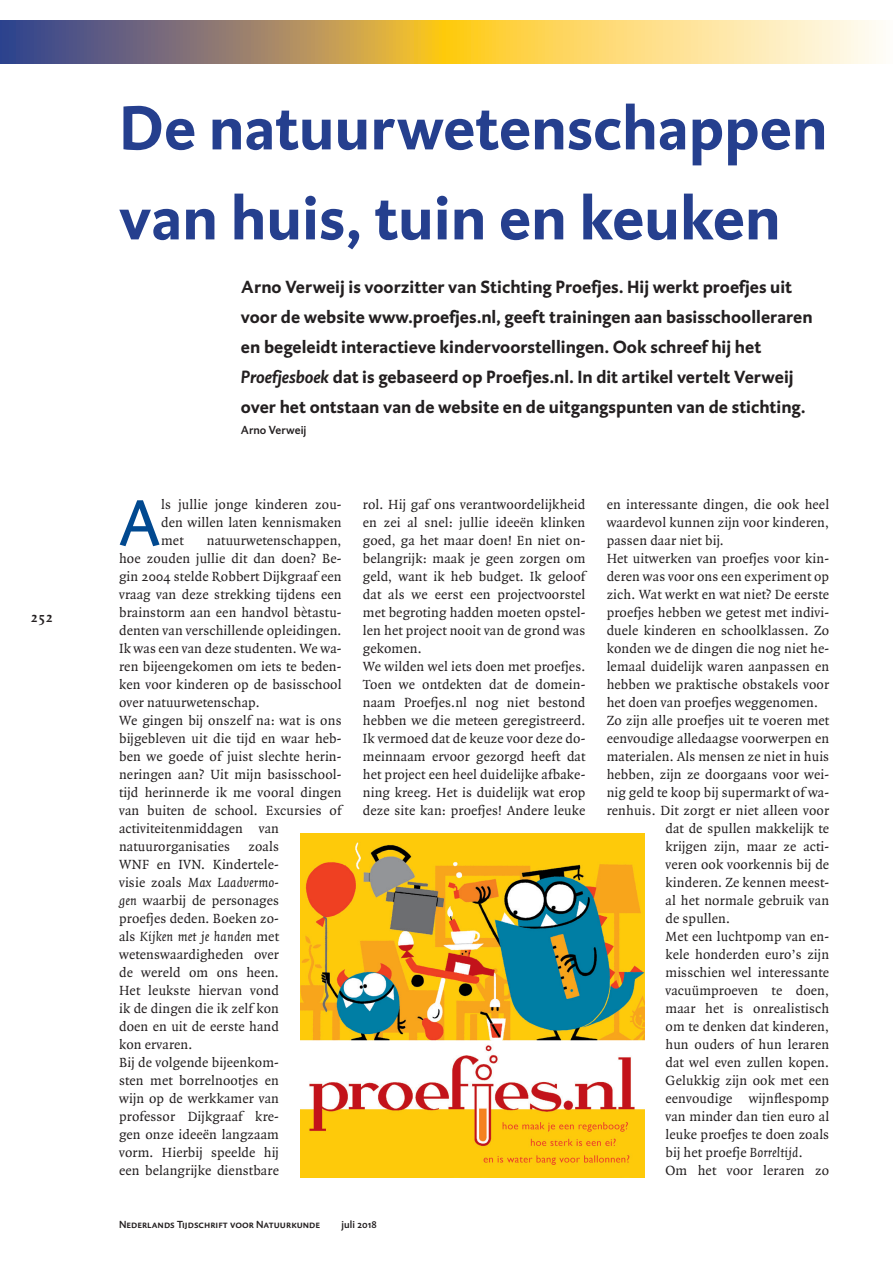
<style>
.page{position:relative;width:893px;height:1263px;background:#fff}
.page>*{position:absolute;margin:0;border:0;box-sizing:border-box;transform-origin:0 0}
.Basis_Tekst{font:66.6px "DTL Caspari ST";color:#014990}
.Kop_Verhaal{font:700 63px/90px "DTL Caspari ST";color:#253f8e}
.Inleiding_Tekst{font:700 18px/30px "DTL Caspari ST";color:#231f20}
.t1{font:italic 700 15px "Quadraat";color:#231f20}
.Basis_Tekst-2{font:14.25px/18px "Quadraat";letter-spacing:.01em;color:#231f20;text-align:justify}
.Inleiding_Tekst-2{font:500 12px "DTL Caspari ST";letter-spacing:.005em;color:#231f20}
.t2{font:500 10.5px "DTL Caspari T Caps";letter-spacing:.005em;color:#231f20}
.t3{font:500 10.5px "DTL Caspari ST";letter-spacing:.01em;color:#231f20}
.s1{font-style:italic}
</style>
<div class="page">
<svg style="left:0;top:21px;width:879px;height:43px;background:#c8af78"></svg>
<img style="left:300px;top:834px;width:344px;height:343px">
<p class="t1" style="left:30px;top:609px;width:24px">252</p>
<p class="Kop_Verhaal" style="left:119px;top:81px;width:710px">De natuurwetenschappen van huis, tuin en keuken</p>
<p class="Inleiding_Tekst" style="left:241px;top:272px;width:573px">Arno Verweij is voorzitter van Stichting Proefjes. Hij werkt proefjes uit voor de website www.proefjes.nl, geeft trainingen aan basisschoolleraren en begeleidt interactieve kindervoorstellingen. Ook schreef hij het <span class="s1">Proefjesboek</span> dat is gebaseerd op Proefjes.nl. In dit artikel vertelt Verweij over het ontstaan van de website en de uitgangspunten van de stichting.</p>
<p class="Inleiding_Tekst-2" style="left:241px;top:423px;width:67px">Arno Verweij</p>
<p class="Basis_Tekst" style="left:119px;top:481px;width:43px">A</p>
<p class="Basis_Tekst-2" style="left:161px;top:496px;width:182px">ls jullie jonge kinderen zou&shy;den willen laten kennismaken met</p>
<p class="Basis_Tekst-2" style="left:119px;top:532px;width:224px;text-indent:88px">natuurwetenschappen, hoe zouden jullie dit dan doen? Be&shy;gin 2004 stelde Robbert Dijkgraaf een vraag van deze strekking tijdens een brainstorm aan een handvol bètastu&shy;denten van verschillende opleidingen.<br>Ik was een van deze studenten. We wa&shy;ren bijeengekomen om iets te beden&shy;ken voor kinderen op de basisschool over natuurwetenschap.</p>
<p class="Basis_Tekst-2" style="left:119px;top:712px;width:224px;text-align:left">We gingen bij onszelf na: wat is ons bijgebleven uit die tijd en waar heb&shy;ben we goede of juist slechte herin&shy;neringen aan? Uit mijn basisschool&shy;tijd herinnerde ik me vooral dingen van buiten de school. Excursies of activiteitenmiddagen van natuurorganisaties</p>
<p class="Basis_Tekst-2" style="left:119px;top:838px;width:161px;text-indent:129px">zoals WNF en IVN. Kindertele&shy;visie zoals <span class="s1">Max Laadvermo&shy;gen</span> waarbij de personages proefjes deden. Boeken zo&shy;als <span class="s1">Kijken met je handen</span> met wetenswaardigheden over de wereld om ons heen.<br>Het leukste hiervan vond ik de dingen die ik zelf kon doen en uit de eerste hand kon ervaren.</p>
<p class="Basis_Tekst-2" style="left:119px;top:1054px;width:161px">Bij de volgende bijeenkom&shy;sten met borrelnootjes en wijn op de werkkamer van professor Dijkgraaf kre&shy;gen onze ideeën langzaam vorm. Hierbij speelde hij een belangrijke dienstbare</p>
<p class="Basis_Tekst-2" style="left:363px;top:496px;width:224px">rol. Hij gaf ons verantwoordelijkheid en zei al snel: jullie ideeën klinken goed, ga het maar doen! En niet on&shy;belangrijk: maak je geen zorgen om geld, want ik heb budget. Ik geloof dat als we eerst een projectvoorstel met begroting hadden moeten opstel&shy;len het project nooit van de grond was gekomen.</p>
<p class="Basis_Tekst-2" style="left:363px;top:658px;width:224px">We wilden wel iets doen met proefjes.<br>Toen we ontdekten dat de domein&shy;naam Proefjes.nl nog niet bestond hebben we die meteen geregistreerd.<br>Ik vermoed dat de keuze voor deze do&shy;meinnaam ervoor gezorgd heeft dat het project een heel duidelijke afbake&shy;ning kreeg. Het is duidelijk wat erop deze site kan: proefjes! Andere leuke</p>
<p class="t2" style="left:119px;top:1218px;width:203px">Nederlands Tijdschrift voor Natuurkunde</p>
<p class="t3" style="left:342px;top:1218px;width:37px">juli 2018</p>
<p class="Basis_Tekst-2" style="left:607px;top:496px;width:224px">en interessante dingen, die ook heel waardevol kunnen zijn voor kinderen, passen daar niet bij.</p>
<p class="Basis_Tekst-2" style="left:607px;top:550px;width:224px">Het uitwerken van proefjes voor kin&shy;deren was voor ons een experiment op zich. Wat werkt en wat niet? De eerste proefjes hebben we getest met indivi&shy;duele kinderen en schoolklassen. Zo konden we de dingen die nog niet he&shy;lemaal duidelijk waren aanpassen en hebben we praktische obstakels voor het doen van proefjes weggenomen.</p>
<p class="Basis_Tekst-2" style="left:607px;top:712px;width:224px">Zo zijn alle proefjes uit te voeren met</p>
<p class="Basis_Tekst-2" style="left:607px;top:730px;width:224px">eenvoudige alledaagse voorwerpen en</p>
<p class="Basis_Tekst-2" style="left:607px;top:748px;width:224px">materialen. Als mensen ze niet in huis</p>
<p class="Basis_Tekst-2" style="left:607px;top:766px;width:224px">hebben, zijn ze doorgaans voor wei-</p>
<p class="Basis_Tekst-2" style="left:607px;top:784px;width:224px">nig geld te koop bij supermarkt of wa-</p>
<p class="Basis_Tekst-2" style="left:607px;top:802px;width:224px">renhuis. Dit zorgt er niet alleen voor</p>
<p class="Basis_Tekst-2" style="left:665px;top:820px;width:165px">dat de spullen makkelijk te</p>
<p class="Basis_Tekst-2" style="left:665px;top:838px;width:165px">krijgen zijn, maar ze acti-</p>
<p class="Basis_Tekst-2" style="left:665px;top:856px;width:165px">veren ook voorkennis bij de</p>
<p class="Basis_Tekst-2" style="left:665px;top:874px;width:165px">kinderen. Ze kennen meest-</p>
<p class="Basis_Tekst-2" style="left:665px;top:892px;width:165px">al het normale gebruik van</p>
<p class="Basis_Tekst-2" style="left:665px;top:910px;width:66px">de spullen.</p>
<p class="Basis_Tekst-2" style="left:665px;top:928px;width:165px">Met een luchtpomp van en&shy;kele honderden euro’s zijn misschien wel interessante vacuümproeven te doen, maar het is onrealistisch om te denken dat kinderen, hun ouders of hun leraren dat wel even zullen kopen.<br>Gelukkig zijn ook met een eenvoudige wijnflespomp van minder dan tien euro al leuke proefjes te doen zoals bij het proefje <span class="s1">Borreltijd</span>.</p>
<p class="Basis_Tekst-2" style="left:665px;top:1162px;width:165px">Om het voor leraren zo</p>
</div>
